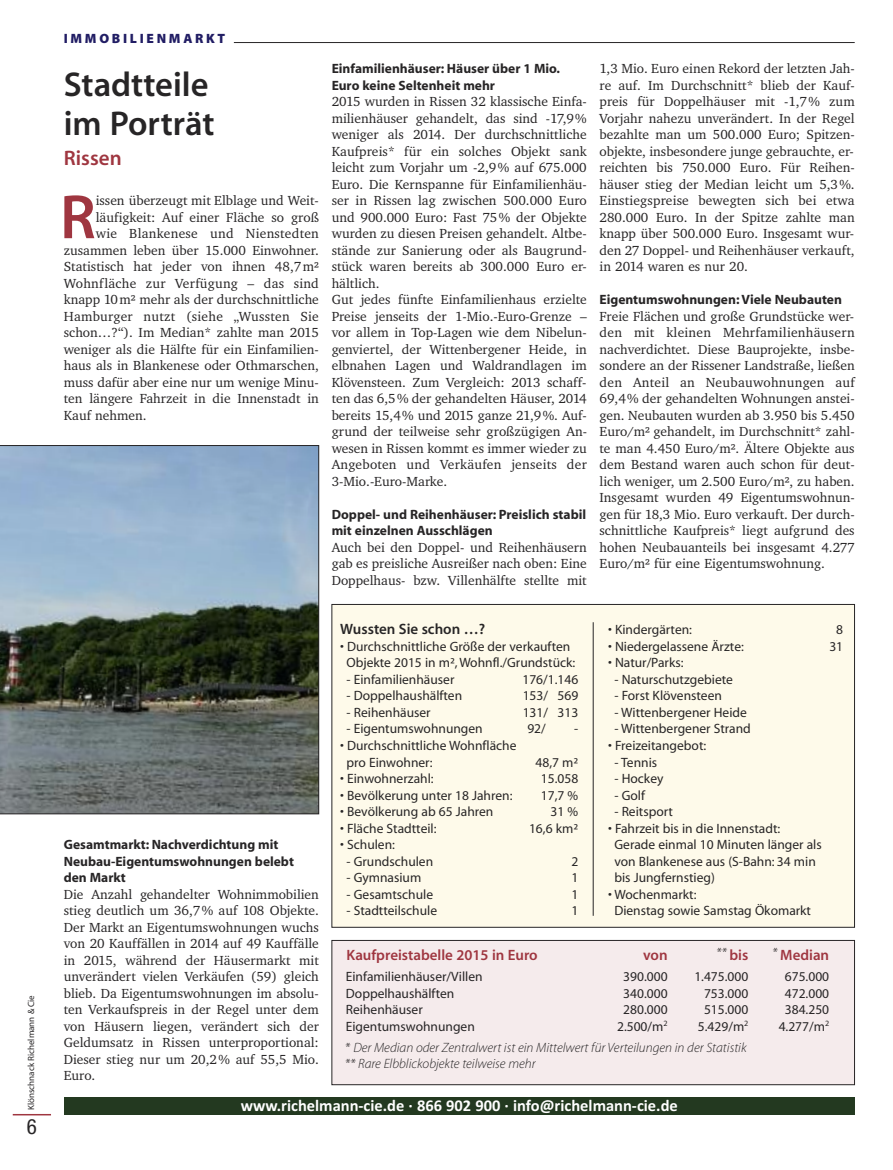
<style>
.page{position:relative;width:893px;height:1170px;background:#fff}
.page>*{position:absolute;margin:0;border:0;box-sizing:border-box;transform-origin:0 0}
.t1{font:63px "Adobe Corp ID Myriad Sb";color:#9f3640}
.t2{font:34.5px/39px "Adobe Corp ID Myriad Sb";color:#272526}
.t3{font:21px "Adobe Corp ID Myriad Sb";color:#9f3640}
.t4{font:condensed 21px "Helvetica Neue";color:#272526}
.t5{font:700 16.5px "Calibri";color:#fff}
.t6{font:15px "Adobe Corp ID Myriad Sb";color:#9f3640}
.t7{font:15px "Adobe Corp ID Myriad Sb";color:#272526}
.t8{font:13.5px/16.5px "Charter Itc T";color:#272526;text-align:justify}
.t9{font:13.5px/16.5px "Adobe Corp ID Myriad Rg";color:#272526}
.t10{font:13.5px/16.5px "Adobe Corp ID Myriad Bd";color:#272526}
.t11{font:13.5px/16.5px "Adobe Corp ID Myriad Lt It";color:#272526}
.t12{font:13.5px "Charter Itc T";letter-spacing:.02em;color:#272526}
.t13{font:13.5px "Adobe Corp ID Myriad Bl";letter-spacing:.2em;color:#211d64}
.t14{font:9px "Adobe Corp ID Myriad Rg";color:#272526}
</style>
<div class="page">
<svg style="left:0;top:445px;width:319px;height:369px;background:#6f7f87"></svg>
<hr style="left:13px;top:1113px;width:38px;height:2px;background:#9f3640">
<hr style="left:234px;top:42px;width:621px;height:1px;background:#272526">
<div style="left:332px;top:940px;width:522px;height:144px;background:#f5ebec"></div>
<div style="left:332px;top:940px;width:523px;height:144px;border:1px solid #272526"></div>
<div style="left:332px;top:604px;width:522px;height:323px;background:#fefaea"></div>
<hr style="left:593px;top:622px;width:1px;height:293px;background:#272526">
<div style="left:64px;top:1097px;width:791px;height:17px;background:#233920"></div>
<p class="t14" style="left:28px;top:1110px;width:117px;rotate:-90deg">Klönschnack Richelmann &amp; Cie</p>
<h3 class="t4" style="left:27px;top:1118px;width:12px">6</h3>
<p class="t13" style="left:64px;top:33px;width:163px">IMMOBILIENMARKT</p>
<h2 class="t2" style="left:64px;top:68px;width:152px">Stadtteile im Porträt</h2>
<h3 class="t3" style="left:64px;top:150px;width:59px">Rissen</h3>
<p class="t8" style="left:96px;top:192px;width:225px">issen überzeugt mit Elblage und Weit-</p>
<p class="t8" style="left:96px;top:209px;width:225px">läufigkeit: Auf einer Fläche so groß</p>
<p class="t12" style="left:96px;top:225px;width:225px">wie Blankenese und Nienstedten</p>
<p class="t8" style="left:64px;top:242px;width:257px">zusammen leben über 15.000 Einwohner.</p>
<p class="t8" style="left:64px;top:258px;width:257px">Statistisch hat jeder von ihnen 48,7m²</p>
<p class="t8" style="left:64px;top:275px;width:257px">Wohnfläche zur Verfügung – das sind</p>
<p class="t8" style="left:64px;top:291px;width:257px">knapp 10m² mehr als der durchschnittliche</p>
<p class="t12" style="left:64px;top:308px;width:257px">Hamburger nutzt (siehe „Wussten Sie</p>
<p class="t8" style="left:64px;top:324px;width:257px">schon…?“). Im Median* zahlte man 2015</p>
<p class="t8" style="left:64px;top:341px;width:257px">weniger als die Hälfte für ein Einfamilien-</p>
<p class="t8" style="left:64px;top:357px;width:257px">haus als in Blankenese oder Othmarschen,</p>
<p class="t8" style="left:64px;top:374px;width:257px">muss dafür aber eine nur um wenige Minu-</p>
<p class="t8" style="left:64px;top:390px;width:257px">ten längere Fahrzeit in die Innenstadt in</p>
<p class="t8" style="left:64px;top:407px;width:84px">Kauf nehmen.</p>
<h1 class="t1" style="left:60px;top:193px;width:37px">R</h1>
<p class="t10" style="left:332px;top:61px;width:230px">Einfamilienhäuser: Häuser über 1 Mio.<br>Euro keine Seltenheit mehr</p>
<p class="t8" style="left:332px;top:93px;width:257px;text-align:left">2015 wurden in Rissen 32 klassische Einfa&shy;milienhäuser gehandelt, das sind -17,9% weniger als 2014. Der durchschnittliche Kaufpreis* für ein solches Objekt sank leicht zum Vorjahr um -2,9% auf 675.000<br>Euro. Die Kernspanne für Einfamilienhäu&shy;ser in Rissen lag zwischen 500.000 Euro und 900.000 Euro: Fast 75% der Objekte wurden zu diesen Preisen gehandelt. Altbe&shy;stände zur Sanierung oder als Baugrund&shy;stück waren bereits ab 300.000 Euro er&shy;hältlich.<br>Gut jedes fünfte Einfamilienhaus erzielte Preise jenseits der 1-Mio.-Euro-Grenze – vor allem in Top-Lagen wie dem Nibelun&shy;genviertel, der Wittenbergener Heide, in elbnahen Lagen und Waldrandlagen im Klövensteen. Zum Vergleich: 2013 schaff&shy;ten das 6,5% der gehandelten Häuser, 2014 bereits 15,4% und 2015 ganze 21,9%. Auf&shy;grund der teilweise sehr großzügigen An&shy;wesen in Rissen kommt es immer wieder zu Angeboten und Verkäufen jenseits der 3-Mio.-Euro-Marke.</p>
<p class="t10" style="left:332px;top:507px;width:256px">Doppel- und Reihenhäuser: Preislich stabil mit einzelnen Ausschlägen</p>
<p class="t8" style="left:332px;top:539px;width:257px">Auch bei den Doppel- und Reihenhäusern gab es preisliche Ausreißer nach oben: Eine Doppelhaus- bzw. Villenhälfte stellte mit</p>
<p class="t8" style="left:600px;top:60px;width:257px">1,3 Mio. Euro einen Rekord der letzten Jah&shy;re auf. Im Durchschnitt* blieb der Kauf&shy;preis für Doppelhäuser mit -1,7% zum Vorjahr nahezu unverändert. In der Regel bezahlte man um 500.000 Euro; Spitzen&shy;objekte, insbesondere junge gebrauchte, er&shy;reichten bis 750.000 Euro. Für Reihen&shy;häuser stieg der Median leicht um 5,3%.<br>Einstiegspreise bewegten sich bei etwa 280.000 Euro. In der Spitze zahlte man knapp über 500.000 Euro. Insgesamt wur&shy;den 27 Doppel- und Reihenhäuser verkauft, in 2014 waren es nur 20.</p>
<p class="t10" style="left:600px;top:292px;width:244px">Eigentumswohnungen:Viele Neubauten</p>
<p class="t8" style="left:600px;top:308px;width:257px">Freie Flächen und große Grundstücke wer&shy;den mit kleinen Mehrfamilienhäusern nachverdichtet. Diese Bauprojekte, insbe&shy;sondere an der Rissener Landstraße, ließen den Anteil an Neubauwohnungen auf 69,4% der gehandelten Wohnungen anstei&shy;gen. Neubauten wurden ab 3.950 bis 5.450<br>Euro/m² gehandelt, im Durchschnitt* zahl&shy;te man 4.450 Euro/m². Ältere Objekte aus dem Bestand waren auch schon für deut&shy;lich weniger, um 2.500 Euro/m², zu haben.<br>Insgesamt wurden 49 Eigentumswohnun&shy;gen für 18,3 Mio. Euro verkauft. Der durch&shy;schnittliche Kaufpreis* liegt aufgrund des hohen Neubauanteils bei insgesamt 4.277<br>Euro/m² für eine Eigentumswohnung.</p>
<p class="t7" style="left:340px;top:623px;width:146px">Wussten Sie schon …?</p>
<p class="t9" style="left:340px;top:639px;width:237px;text-align:center">• Durchschnittliche Größe der verkauften<br>Objekte 2015 in m²,Wohnfl./Grundstück:</p>
<p class="t9" style="left:346px;top:672px;width:109px">- Einfamilienhäuser</p>
<p class="t9" style="left:522px;top:672px;width:57px">176/1.146</p>
<p class="t9" style="left:346px;top:688px;width:117px">- Doppelhaushälften</p>
<p class="t9" style="left:523px;top:688px;width:57px">153/ 569</p>
<p class="t9" style="left:346px;top:705px;width:86px">- Reihenhäuser</p>
<p class="t9" style="left:523px;top:705px;width:57px">131/ 313</p>
<p class="t9" style="left:346px;top:721px;width:138px">- Eigentumswohnungen</p>
<p class="t9" style="left:527px;top:721px;width:20px">92/</p>
<p class="t9" style="left:574px;top:721px;width:6px">-</p>
<p class="t9" style="left:346px;top:738px;width:172px;text-indent:-6px">• Durchschnittliche Wohnfläche pro Einwohner:</p>
<p class="t9" style="left:608px;top:622px;width:85px">• Kindergärten:</p>
<p class="t9" style="left:836px;top:622px;width:8px">8</p>
<p class="t9" style="left:608px;top:639px;width:137px">• Niedergelassene Ärzte:</p>
<p class="t9" style="left:829px;top:639px;width:15px">31</p>
<p class="t9" style="left:608px;top:655px;width:77px">• Natur/Parks:</p>
<p class="t9" style="left:614px;top:672px;width:120px">- Naturschutzgebiete</p>
<p class="t9" style="left:614px;top:688px;width:109px">- Forst Klövensteen</p>
<p class="t9" style="left:614px;top:705px;width:134px">- Wittenbergener Heide</p>
<p class="t9" style="left:614px;top:721px;width:138px">- Wittenbergener Strand</p>
<p class="t9" style="left:608px;top:738px;width:100px">• Freizeitangebot:</p>
<p class="t9" style="left:614px;top:754px;width:44px">- Tennis</p>
<p class="t9" style="left:614px;top:771px;width:51px">- Hockey</p>
<p class="t9" style="left:614px;top:787px;width:32px">- Golf</p>
<p class="t9" style="left:614px;top:804px;width:60px">- Reitsport</p>
<p class="t9" style="left:614px;top:820px;width:209px;text-indent:-6px">• Fahrzeit bis in die Innenstadt:<br>Gerade einmal 10 Minuten länger als von Blankenese aus (S-Bahn: 34 min bis Jungfernstieg)</p>
<p class="t9" style="left:614px;top:886px;width:198px;text-indent:-6px">• Wochenmarkt:<br>Dienstag sowie Samstag Ökomarkt</p>
<p class="t6" style="left:643px;top:949px;width:26px">von</p>
<p class="t9" style="left:617px;top:969px;width:52px;text-align:center">390.000<br>340.000<br>280.000<br>2.500/m<sup>2</sup></p>
<p class="t9" style="left:536px;top:754px;width:44px">48,7 m²</p>
<p class="t9" style="left:340px;top:771px;width:95px">• Einwohnerzahl:</p>
<p class="t9" style="left:541px;top:771px;width:39px">15.058</p>
<p class="t9" style="left:340px;top:787px;width:174px">• Bevölkerung unter 18 Jahren:</p>
<p class="t9" style="left:541px;top:787px;width:39px">17,7 %</p>
<p class="t9" style="left:340px;top:804px;width:155px">• Bevölkerung ab 65 Jahren</p>
<p class="t9" style="left:551px;top:804px;width:29px">31 %</p>
<p class="t9" style="left:340px;top:820px;width:98px">• Fläche Stadtteil:</p>
<p class="t9" style="left:529px;top:820px;width:51px">16,6 km²</p>
<p class="t9" style="left:340px;top:837px;width:56px">• Schulen:</p>
<p class="t9" style="left:346px;top:853px;width:88px">- Grundschulen</p>
<p class="t9" style="left:571px;top:853px;width:8px">2</p>
<p class="t9" style="left:346px;top:870px;width:76px">- Gymnasium</p>
<p class="t9" style="left:571px;top:870px;width:8px">1</p>
<p class="t9" style="left:346px;top:886px;width:88px">- Gesamtschule</p>
<p class="t9" style="left:571px;top:886px;width:8px">1</p>
<p class="t9" style="left:346px;top:903px;width:92px">- Stadtteilschule</p>
<p class="t9" style="left:571px;top:903px;width:8px">1</p>
<p class="t10" style="left:64px;top:837px;width:232px">Gesamtmarkt: Nachverdichtung mit<br>Neubau-Eigentumswohnungen belebt den Markt</p>
<p class="t8" style="left:64px;top:885px;width:257px">Die Anzahl gehandelter Wohnimmobilien stieg deutlich um 36,7% auf 108 Objekte.<br>Der Markt an Eigentumswohnungen wuchs von 20 Kauffällen in 2014 auf 49 Kauffälle in 2015, während der Häusermarkt mit unverändert vielen Verkäufen (59) gleich blieb. Da Eigentumswohnungen im absolu&shy;ten Verkaufspreis in der Regel unter dem von Häusern liegen, verändert sich der Geldumsatz in Rissen unterproportional:<br>Dieser stieg nur um 20,2% auf 55,5 Mio.<br>Euro.</p>
<p class="t5" style="left:241px;top:1095px;width:439px">www.richelmann-cie.de · 866 902 900 · info@richelmann-cie.de</p>
<p class="t6" style="left:716px;top:949px;width:34px"><sup>**</sup> bis</p>
<p class="t9" style="left:694px;top:969px;width:56px;text-align:right">1.475.000<br>753.000<br>515.000<br>5.429/m<sup>2</sup></p>
<p class="t6" style="left:772px;top:949px;width:58px"><sup>*</sup> Median</p>
<p class="t9" style="left:779px;top:969px;width:52px;text-align:center">675.000<br>472.000<br>384.250<br>4.277/m<sup>2</sup></p>
<p class="t6" style="left:346px;top:949px;width:193px">Kaufpreistabelle 2015 in Euro</p>
<p class="t9" style="left:346px;top:969px;width:138px">Einfamilienhäuser/Villen<br>Doppelhaushälften<br>Reihenhäuser<br>Eigentumswohnungen</p>
<p class="t11" style="left:345px;top:1039px;width:403px">* Der Median oder Zentralwert ist ein Mittelwert für Verteilungen in der Statistik ** Rare Elbblickobjekte teilweise mehr</p>
</div>
